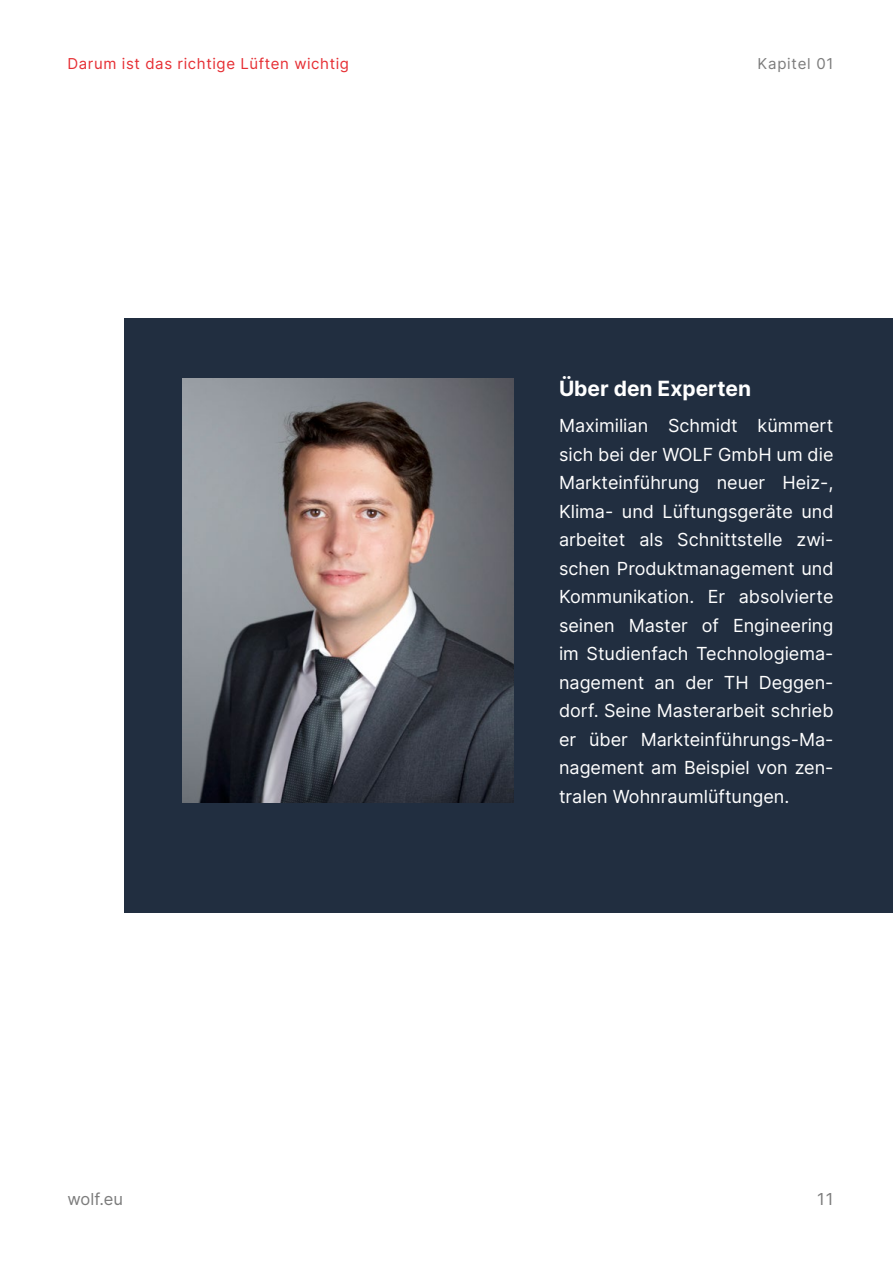
<style>
.page{position:relative;width:893px;height:1263px;background:#fff}
.page>*{position:absolute;margin:0;border:0;box-sizing:border-box;transform-origin:0 0}
.t1{font:700 21px "Inter";color:#fff}
.t2{font:18px/28.5px "Inter";color:#fff;text-align:justify}
.t3{font:16.5px "Inter";color:#7c7c7c}
.t4{font:15px "Inter";letter-spacing:.04em;color:#e62e33}
.t5{font:15px "Inter";letter-spacing:.05em;color:#7c7c7c}
</style>
<div class="page">
<div style="left:124px;top:318px;width:769px;height:594px;background:#212e40"></div>
<img style="left:182px;top:378px;width:331px;height:424px">
<p class="t4" style="left:68px;top:52px;width:283px">Darum ist das richtige Lüften wichtig</p>
<p class="t5" style="left:758px;top:52px;width:77px">Kapitel 01</p>
<p class="t1" style="left:559px;top:373px;width:194px">Über den Experten</p>
<p class="t2" style="left:559px;top:411px;width:276px">Maximilian Schmidt kümmert sich bei der WOLF GmbH um die Markteinführung neuer Heiz-, Klima- und Lüftungsgeräte und arbeitet als Schnittstelle zwi&shy;schen Produktmanagement und Kommunikation. Er absolvierte seinen Master of Engineering im Studienfach Technologiema&shy;nagement an der TH Deggen&shy;dorf. Seine Masterarbeit schrieb er über Markteinführungs-Ma&shy;nagement am Beispiel von zen&shy;tralen Wohnraumlüftungen.</p>
<p class="t3" style="left:68px;top:1187px;width:57px">wolf.eu</p>
<p class="t3" style="left:817px;top:1187px;width:18px">11</p>
</div>
